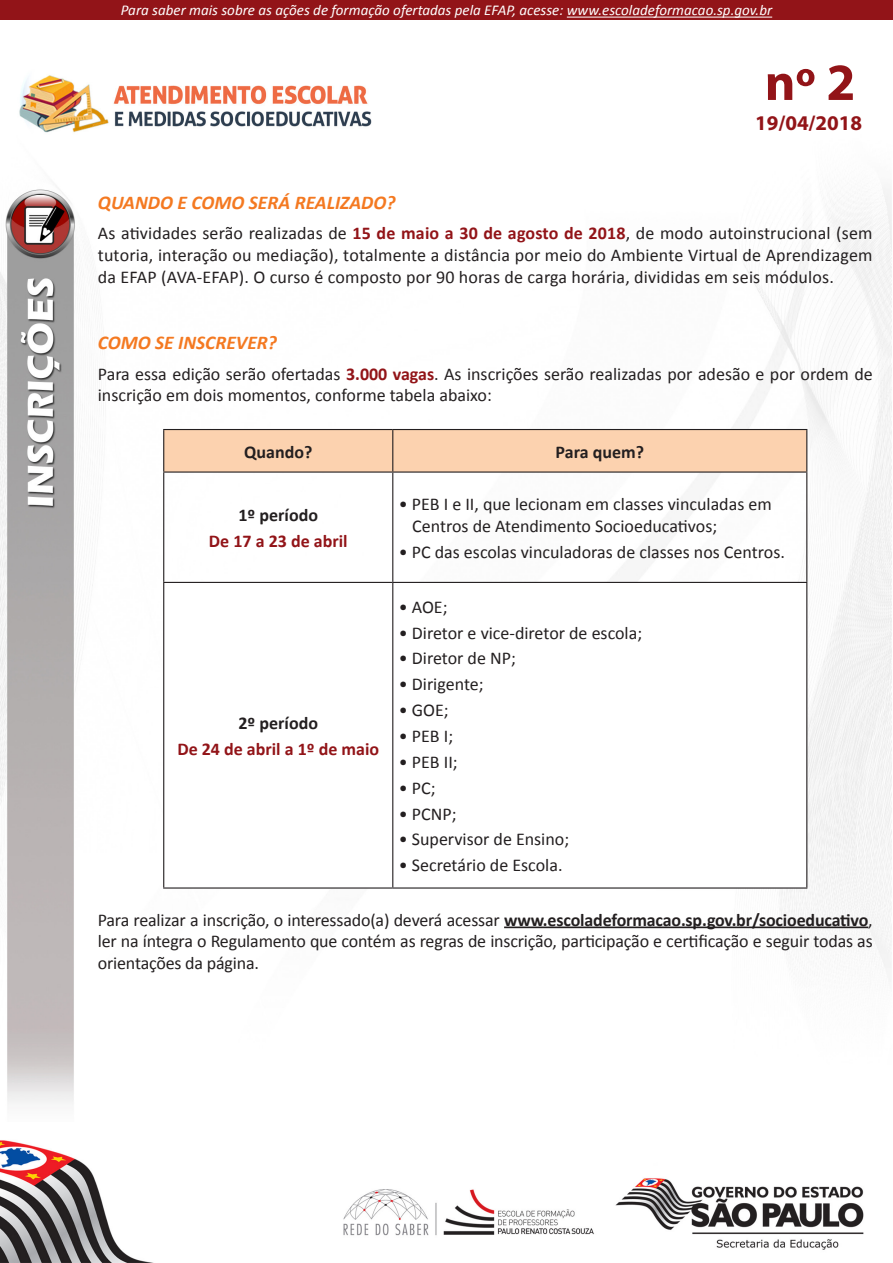
<style>
.page{position:relative;width:893px;height:1263px;background:#fff}
.page>*{position:absolute;margin:0;border:0;box-sizing:border-box;transform-origin:0 0}
.t1{font:700 52.5px "Myriad Pro";color:#921418}
.t2{font:700 21px "Myriad Pro";color:#921418}
.t3{font:italic 700 19.5px "Calibri";color:#f47921}
.texto_bullet{font:18px/21.6px "Calibri";color:#231f20;text-align:justify}
.texto_bullet-2{font:700 18px "Calibri";color:#231f20}
.texto_bullet-3{font:700 18px "Calibri";color:#921418}
.t4{font:italic 15px "Calibri";color:#fff}
.s1{font-weight:700;color:#921418}
.s2{font-weight:700}
</style>
<div class="page">
<img style="left:0;top:75px;width:892px;height:1029px">
<img style="left:0;top:1140px;width:864px;height:123px">
<hr style="left:504px;top:926px;width:364px;height:2px;background:#231f20">
<div style="left:164px;top:430px;width:642px;height:41px;background:#fcd2af"></div>
<svg style="left:164px;top:583px;width:642px;height:304px"></svg>
<hr style="left:163px;top:429px;width:230px;height:1px;background:#231f20">
<hr style="left:163px;top:430px;width:1px;height:41px;background:#231f20">
<hr style="left:393px;top:429px;width:414px;height:1px;background:#231f20">
<hr style="left:392px;top:430px;width:1px;height:41px;background:#231f20">
<hr style="left:806px;top:430px;width:1px;height:41px;background:#231f20">
<hr style="left:163px;top:471px;width:230px;height:2px;background:#231f20">
<hr style="left:163px;top:473px;width:1px;height:109px;background:#231f20">
<hr style="left:393px;top:471px;width:414px;height:2px;background:#231f20">
<hr style="left:392px;top:473px;width:1px;height:109px;background:#231f20">
<hr style="left:806px;top:473px;width:1px;height:109px;background:#231f20">
<hr style="left:163px;top:582px;width:230px;height:1px;background:#231f20">
<hr style="left:163px;top:583px;width:1px;height:304px;background:#231f20">
<hr style="left:393px;top:582px;width:414px;height:1px;background:#231f20">
<hr style="left:392px;top:583px;width:1px;height:304px;background:#231f20">
<hr style="left:806px;top:583px;width:1px;height:304px;background:#231f20">
<hr style="left:393px;top:887px;width:414px;height:1px;background:#231f20">
<hr style="left:163px;top:887px;width:230px;height:1px;background:#231f20">
<div style="left:0;top:0;width:893px;height:20px;background:#921418"></div>
<hr style="left:567px;top:17px;width:205px;height:1px;background:#fff">
<p class="t4" style="left:121px;top:1px;width:653px">Para saber mais sobre as ações de formação ofertadas pela EFAP, acesse: www.escoladeformacao.sp.gov.br</p>
<p class="t1" style="left:765px;top:48px;width:92px">nº 2</p>
<p class="t2" style="left:755px;top:110px;width:109px">19/04/2018</p>
<p class="t3" style="left:98px;top:190px;width:299px">QUANDO E COMO SERÁ REALIZADO?</p>
<p class="texto_bullet" style="left:98px;top:222px;width:776px">As atividades serão realizadas de <span class="s1">15 de maio a 30 de agosto de 2018</span>, de modo autoinstrucional (sem tutoria, interação ou mediação), totalmente a distância por meio do Ambiente Virtual de Aprendizagem da EFAP (AVA-EFAP). O curso é composto por 90 horas de carga horária, divididas em seis módulos.</p>
<p class="t3" style="left:98px;top:331px;width:181px">COMO SE INSCREVER?</p>
<p class="texto_bullet" style="left:98px;top:362px;width:776px">Para essa edição serão ofertadas <span class="s1">3.000 vagas</span>. As inscrições serão realizadas por adesão e por ordem de inscrição em dois momentos, conforme tabela abaixo:</p>
<p class="texto_bullet-2" style="left:244px;top:440px;width:70px">Quando?</p>
<p class="texto_bullet-2" style="left:556px;top:440px;width:90px">Para quem?</p>
<p class="texto_bullet-2" style="left:238px;top:504px;width:81px">1º período</p>
<p class="texto_bullet-3" style="left:209px;top:530px;width:140px">De 17 a 23 de abril</p>
<p class="texto_bullet-2" style="left:238px;top:712px;width:81px">2º período</p>
<p class="texto_bullet-3" style="left:177px;top:738px;width:203px">De 24 de abril a 1º de maio</p>
<p class="texto_bullet" style="left:412px;top:493px;width:361px;text-indent:-14px">• PEB I e II, que lecionam em classes vinculadas em<br>Centros de Atendimento Socioeducativos;</p>
<p class="texto_bullet" style="left:399px;top:540px;width:388px">• PC das escolas vinculadoras de classes nos Centros.</p>
<p class="texto_bullet" style="left:399px;top:595px;width:50px">• AOE;</p>
<p class="texto_bullet" style="left:399px;top:621px;width:245px">• Diretor e vice-diretor de escola;</p>
<p class="texto_bullet" style="left:399px;top:647px;width:119px">• Diretor de NP;</p>
<p class="texto_bullet" style="left:399px;top:673px;width:86px">• Dirigente;</p>
<p class="texto_bullet" style="left:399px;top:698px;width:51px">• GOE;</p>
<p class="texto_bullet" style="left:399px;top:724px;width:56px">• PEB I;</p>
<p class="texto_bullet" style="left:399px;top:750px;width:60px">• PEB II;</p>
<p class="texto_bullet" style="left:399px;top:776px;width:38px">• PC;</p>
<p class="texto_bullet" style="left:399px;top:802px;width:59px">• PCNP;</p>
<p class="texto_bullet" style="left:399px;top:828px;width:172px">• Supervisor de Ensino;</p>
<p class="texto_bullet" style="left:399px;top:854px;width:165px">• Secretário de Escola.</p>
<p class="texto_bullet" style="left:98px;top:908px;width:776px">Para realizar a inscrição, o interessado(a) deverá acessar <span class="s2">www.escoladeformacao.sp.gov.br/socioeducativo</span>, ler na íntegra o Regulamento que contém as regras de inscrição, participação e certificação e seguir todas as orientações da página.</p>
</div>
